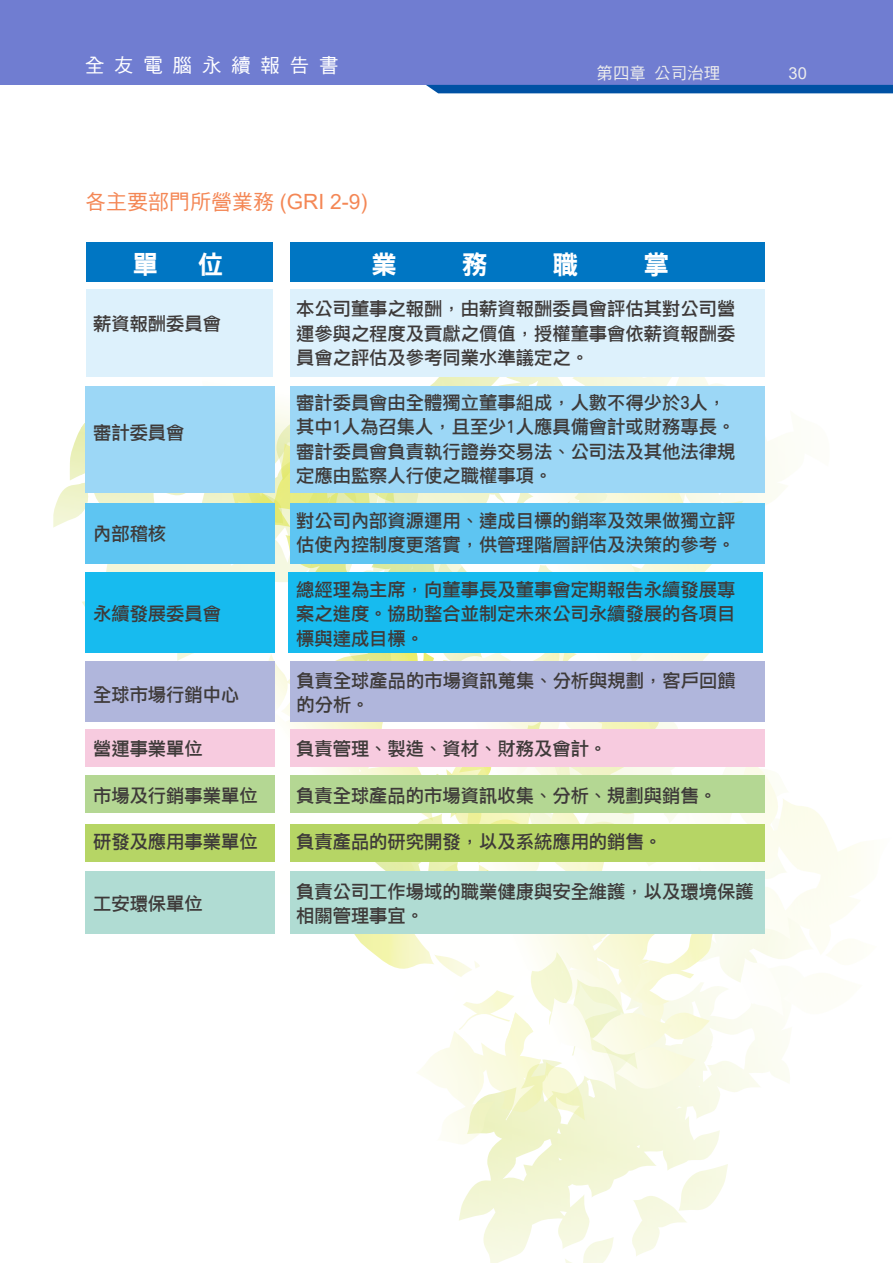
<style>
.page{position:relative;width:893px;height:1263px;background:#fff}
.page>*{position:absolute;margin:0;border:0;box-sizing:border-box;transform-origin:0 0}
.t1{font:25.95px "DFN Hei W9 WIN BF";color:#fff}
.t2{font:21px "DF Hei W5 WIN BF";color:#f48755}
.t3{font:19.5px "DF Hei W5 WIN BF";color:#fff}
.t4{font:18.3px/24.5px "DF Li Hei W5 WIN BF";color:#3e3a39}
.t5{font:16.5px "DF Hei W5 WIN BF";color:#ededed}
.t6{font:16.5px "Arial";color:#ededed}
.s1{font-family:"Arial"}
</style>
<div class="page">
<div style="left:0;top:0;width:893px;height:85px;background:#707dd1"></div>
<div style="left:426px;top:85px;width:467px;height:8px;background:#0051a4"></div>
<svg style="left:177px;top:653px;width:16px;height:8px"></svg>
<svg style="left:53px;top:427px;width:29px;height:101px"></svg>
<svg style="left:82px;top:325px;width:193px;height:282px"></svg>
<svg style="left:430px;top:377px;width:231px;height:9px"></svg>
<svg style="left:459px;top:1144px;width:258px;height:119px"></svg>
<svg style="left:630px;top:1164px;width:98px;height:94px"></svg>
<svg style="left:230px;top:397px;width:560px;height:747px"></svg>
<svg style="left:599px;top:758px;width:265px;height:206px"></svg>
<div style="left:87px;top:289px;width:186px;height:88px;background:#ddf1fc"></div>
<div style="left:290px;top:289px;width:474px;height:88px;background:#ddf1fc"></div>
<div style="left:87px;top:242px;width:186px;height:40px;background:#0076c3"></div>
<div style="left:290px;top:242px;width:474px;height:40px;background:#0076c3"></div>
<div style="left:290px;top:503px;width:474px;height:60px;background:#5ec5f2"></div>
<div style="left:290px;top:661px;width:474px;height:61px;background:#b0b6dc"></div>
<div style="left:290px;top:730px;width:474px;height:37px;background:#f7cbdf"></div>
<div style="left:290px;top:776px;width:474px;height:37px;background:#b4d793"></div>
<div style="left:290px;top:824px;width:474px;height:37px;background:#b6d565"></div>
<div style="left:290px;top:386px;width:474px;height:107px;background:#9cd7f6"></div>
<div style="left:85px;top:503px;width:189px;height:60px;background:#5ec5f2"></div>
<div style="left:85px;top:661px;width:189px;height:61px;background:#b0b6dc"></div>
<div style="left:85px;top:730px;width:189px;height:37px;background:#f7cbdf"></div>
<div style="left:85px;top:776px;width:189px;height:37px;background:#b4d793"></div>
<div style="left:85px;top:824px;width:189px;height:37px;background:#b6d565"></div>
<div style="left:85px;top:386px;width:189px;height:107px;background:#9cd7f6"></div>
<div style="left:290px;top:872px;width:474px;height:62px;background:#b0dcd3"></div>
<div style="left:85px;top:872px;width:189px;height:62px;background:#b0dcd3"></div>
<div style="left:85px;top:572px;width:189px;height:81px;background:#17bbef"></div>
<div style="left:289px;top:572px;width:474px;height:81px;background:#17bbef"></div>
<p class="t3" style="left:85px;top:55px;width:255px">全 友 電 腦 永 續 報 告 書</p>
<p class="t5" style="left:596px;top:65px;width:125px">第四章 公司治理</p>
<p class="t6" style="left:788px;top:62px;width:20px">30</p>
<p class="t2" style="left:85px;top:191px;width:284px">各主要部門所營業務 <span class="s1">(GRI 2-9)</span></p>
<h1 class="t1" style="left:133px;top:251px;width:27px">單</h1>
<h1 class="t1" style="left:197px;top:251px;width:27px">位</h1>
<h1 class="t1" style="left:371px;top:251px;width:27px">業</h1>
<h1 class="t1" style="left:462px;top:251px;width:27px">務</h1>
<h1 class="t1" style="left:553px;top:251px;width:27px">職</h1>
<h1 class="t1" style="left:643px;top:251px;width:27px">掌</h1>
<p class="t4" style="left:296px;top:297px;width:441px;text-align:justify">本公司董事之報酬，由薪資報酬委員會評估其對公司營運參與之程度及貢獻之價值，授權董事會依薪資報酬委員會之評估及參考同業水準議定之。</p>
<p class="t4" style="left:296px;top:390px;width:441px">審計委員會由全體獨立董事組成，人數不得少於3人，其中1人為召集人，且至少1人應具備會計或財務專長。審計委員會負責執行證券交易法、公司法及其他法律規定應由監察人行使之職權事項。</p>
<p class="t4" style="left:93px;top:311px;width:130px">薪資報酬委員會</p>
<p class="t4" style="left:93px;top:420px;width:93px">審計委員會</p>
<p class="t4" style="left:93px;top:522px;width:75px">內部稽核</p>
<p class="t4" style="left:93px;top:601px;width:130px">永續發展委員會</p>
<p class="t4" style="left:296px;top:508px;width:441px">對公司內部資源運用、達成目標的銷率及效果做獨立評估使內控制度更落實，供管理階層評估及決策的參考。</p>
<p class="t4" style="left:296px;top:577px;width:441px;text-align:justify">總經理為主席，向董事長及董事會定期報告永續發展專案之進度。協助整合並制定未來公司永續發展的各項目標與達成目標。</p>
<p class="t4" style="left:296px;top:668px;width:441px">負責全球產品的市場資訊蒐集、分析與規劃，客戶回饋的分析。</p>
<p class="t4" style="left:93px;top:682px;width:148px">全球市場行銷中心</p>
<p class="t4" style="left:93px;top:736px;width:111px">營運事業單位</p>
<p class="t4" style="left:93px;top:783px;width:166px">市場及行銷事業單位</p>
<p class="t4" style="left:296px;top:783px;width:422px">負責全球產品的市場資訊收集、分析、規劃與銷售。</p>
<p class="t4" style="left:93px;top:829px;width:166px">研發及應用事業單位</p>
<p class="t4" style="left:296px;top:879px;width:459px">負責公司工作場域的職業健康與安全維護，以及環境保護相關管理事宜。</p>
<p class="t4" style="left:296px;top:736px;width:313px">負責管理、製造、資材、財務及會計。</p>
<p class="t4" style="left:296px;top:829px;width:368px">負責產品的研究開發，以及系統應用的銷售。</p>
<p class="t4" style="left:93px;top:891px;width:111px">工安環保單位</p>
</div>
